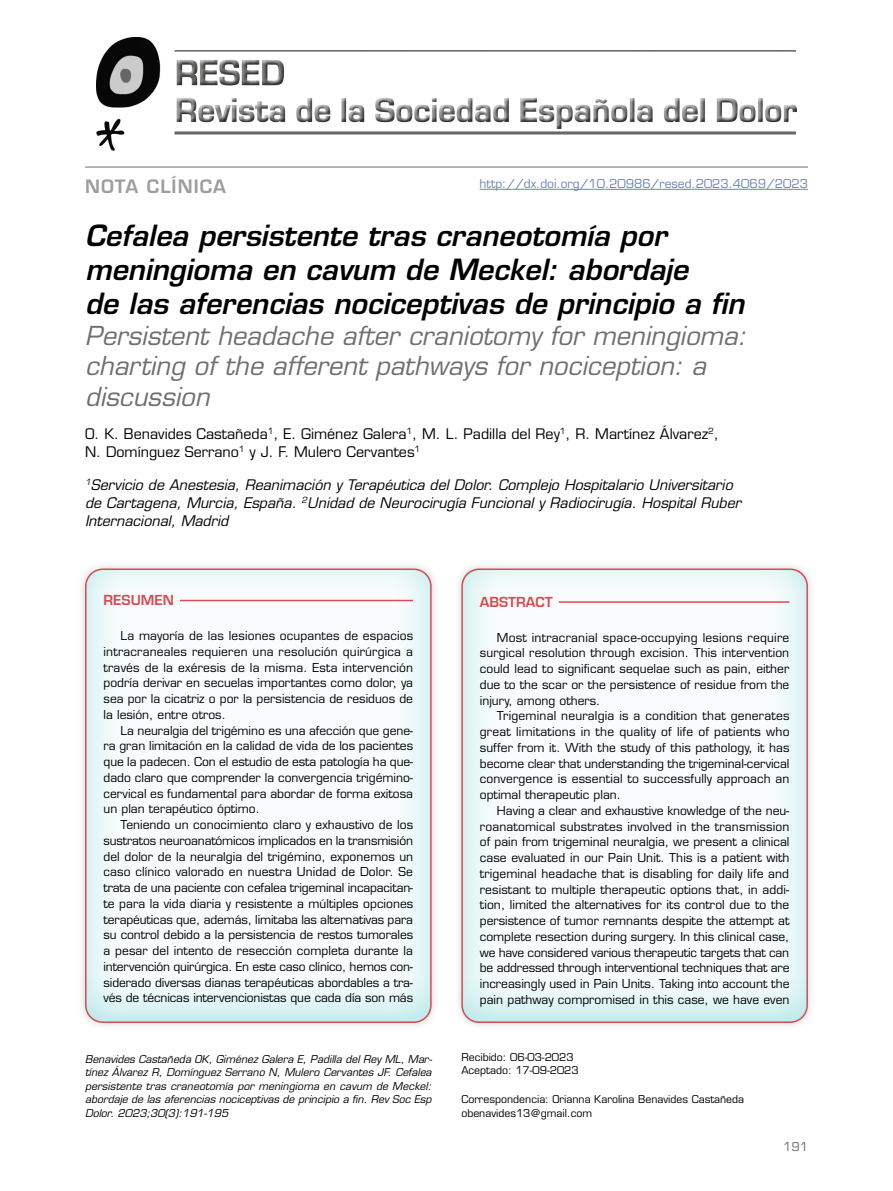
<style>
.page{position:relative;width:893px;height:1191px;background:#fff}
.page>*{position:absolute;margin:0;border:0;box-sizing:border-box;transform-origin:0 0}
._00_Titulo{font:italic 600 28.5px/34.2px "Eurostile LT Std";color:#000}
._00_Subt{font:italic 25.5px/30.6px "Eurostile LT Std";color:#706f6f}
.t1{font:600 18px "Eurostile LT Std";letter-spacing:.06em;color:#9d9d9c}
._01_Cargos{font:italic 14.25px/18px "Eurostile LT Std";color:#000}
._01_Autores{font:14.25px/18px "Eurostile LT Std";color:#000}
.t2{font:600 13.5px "Eurostile LT Std";color:#d64c53}
.Resumen_Texto{font:12px/15.8px "Eurostile LT Std";color:#000;text-align:justify}
.doi{font:12px "Eurostile LT Std";color:#6b84b9}
.t3{font:12px "Eurostile LT Std";color:#706f6f}
.citar_artículo{font:italic 10.5px/13.5px "Eurostile LT Std";color:#000;text-align:justify}
.correspondencia_1{font:10.5px "Eurostile LT Std";color:#000}
</style>
<div class="page">
<img style="left:96px;top:37px;width:701px;height:114px">
<hr style="left:480px;top:189px;width:328px;height:1px;background:#6b84b9">
<hr style="left:85px;top:167px;width:723px;height:1px;background:#9d9d9c">
<div style="left:72px;top:555px;width:371px;height:470px;background:#00b2bb;opacity:.3"></div>
<hr style="left:180px;top:600px;width:233px;height:1px;background:#d64c53">
<div style="left:85px;top:568px;width:347px;height:455px;border:2px solid #d64c53;border-radius:17px"></div>
<div style="left:448px;top:555px;width:372px;height:468px;background:#00b2bb;opacity:.3"></div>
<hr style="left:559px;top:601px;width:230px;height:2px;background:#d64c53">
<div style="left:461px;top:568px;width:347px;height:455px;border:2px solid #d64c53;border-radius:17px"></div>
<p class="t1" style="left:85px;top:175px;width:143px">NOTA CLÍNICA</p>
<p class="_00_Titulo" style="left:85px;top:218px;width:661px">Cefalea persistente tras craneotomía por meningioma en cavum de Meckel: abordaje<br>de las aferencias nociceptivas de principio a fin</p>
<p class="_00_Subt" style="left:85px;top:321px;width:663px">Persistent headache after craniotomy for meningioma: charting of the afferent pathways for nociception: a discussion</p>
<p class="_01_Autores" style="left:85px;top:425px;width:635px">O. K. Benavides Castañeda<sup>1</sup>, E. Giménez Galera<sup>1</sup>, M. L. Padilla del Rey<sup>1</sup>, R. Martínez Álvarez<sup>2</sup>,<br>N. Domínguez Serrano<sup>1</sup> y J. F. Mulero Cervantes<sup>1</sup></p>
<p class="_01_Cargos" style="left:85px;top:476px;width:658px"><sup>1</sup>Servicio de Anestesia, Reanimación y Terapéutica del Dolor. Complejo Hospitalario Universitario de Cartagena, Murcia, España. <sup>2</sup>Unidad de Neurocirugía Funcional y Radiocirugía. Hospital Ruber<br>Internacional, Madrid</p>
<p class="doi" style="left:480px;top:176px;width:330px">http://dx.doi.org/10.20986/resed.2023.4069/2023</p>
<p class="t2" style="left:104px;top:591px;width:72px">RESUMEN</p>
<p class="Resumen_Texto" style="left:104px;top:628px;width:311px;text-indent:17px">La mayoría de las lesiones ocupantes de espacios intracraneales requieren una resolución quirúrgica a través de la exéresis de la misma. Esta intervención podría derivar en secuelas importantes como dolor, ya sea por la cicatriz o por la persistencia de residuos de la lesión, entre otros.</p>
<p class="Resumen_Texto" style="left:104px;top:722px;width:311px;text-indent:17px">La neuralgia del trigémino es una afección que gene&shy;ra gran limitación en la calidad de vida de los pacientes que la padecen. Con el estudio de esta patología ha que&shy;dado claro que comprender la convergencia trigémino&shy;cervical es fundamental para abordar de forma exitosa un plan terapéutico óptimo.</p>
<p class="Resumen_Texto" style="left:104px;top:817px;width:311px;text-indent:17px">Teniendo un conocimiento claro y exhaustivo de los sustratos neuroanatómicos implicados en la transmisión del dolor de la neuralgia del trigémino, exponemos un caso clínico valorado en nuestra Unidad de Dolor. Se trata de una paciente con cefalea trigeminal incapacitan&shy;te para la vida diaria y resistente a múltiples opciones terapéuticas que, además, limitaba las alternativas para su control debido a la persistencia de restos tumorales a pesar del intento de resección completa durante la intervención quirúrgica. En este caso clínico, hemos con&shy;siderado diversas dianas terapéuticas abordables a tra&shy;vés de técnicas intervencionistas que cada día son más</p>
<p class="citar_artículo" style="left:85px;top:1052px;width:349px">Benavides Castañeda OK, Giménez Galera E, Padilla del Rey ML, Mar&shy;tínez Álvarez R, Domínguez Serrano N, Mulero Cervantes JF. Cefalea persistente tras craneotomía por meningioma en cavum de Meckel: abordaje de las aferencias nociceptivas de principio a fin. Rev Soc Esp Dolor. 2023;30(3):191-195</p>
<p class="t2" style="left:480px;top:593px;width:74px">ABSTRACT</p>
<p class="Resumen_Texto" style="left:480px;top:629px;width:311px;text-indent:17px">Most intracranial space-occupying lesions require surgical resolution through excision. This intervention could lead to significant sequelae such as pain, either due to the scar or the persistence of residue from the injury, among others.</p>
<p class="Resumen_Texto" style="left:480px;top:708px;width:311px;text-indent:17px">Trigeminal neuralgia is a condition that generates great limitations in the quality of life of patients who suffer from it. With the study of this pathology, it has become clear that understanding the trigeminal-cervical convergence is essential to successfully approach an optimal therapeutic plan.</p>
<p class="Resumen_Texto" style="left:480px;top:802px;width:311px;text-indent:17px">Having a clear and exhaustive knowledge of the neu&shy;roanatomical substrates involved in the transmission of pain from trigeminal neuralgia, we present a clinical case evaluated in our Pain Unit. This is a patient with trigeminal headache that is disabling for daily life and resistant to multiple therapeutic options that, in addi&shy;tion, limited the alternatives for its control due to the persistence of tumor remnants despite the attempt at complete resection during surgery. In this clinical case, we have considered various therapeutic targets that can be addressed through interventional techniques that are increasingly used in Pain Units. Taking into account the pain pathway compromised in this case, we have even</p>
<p class="correspondencia_1" style="left:461px;top:1050px;width:114px">Recibido: 06-03-2023</p>
<p class="correspondencia_1" style="left:461px;top:1063px;width:119px">Aceptado: 17-09-2023</p>
<p class="correspondencia_1" style="left:461px;top:1093px;width:284px">Correspondencia: Orianna Karolina Benavides Castañeda</p>
<p class="correspondencia_1" style="left:461px;top:1106px;width:132px">obenavides13@gmail.com</p>
<p class="t3" style="left:783px;top:1139px;width:26px">191</p>
</div>
